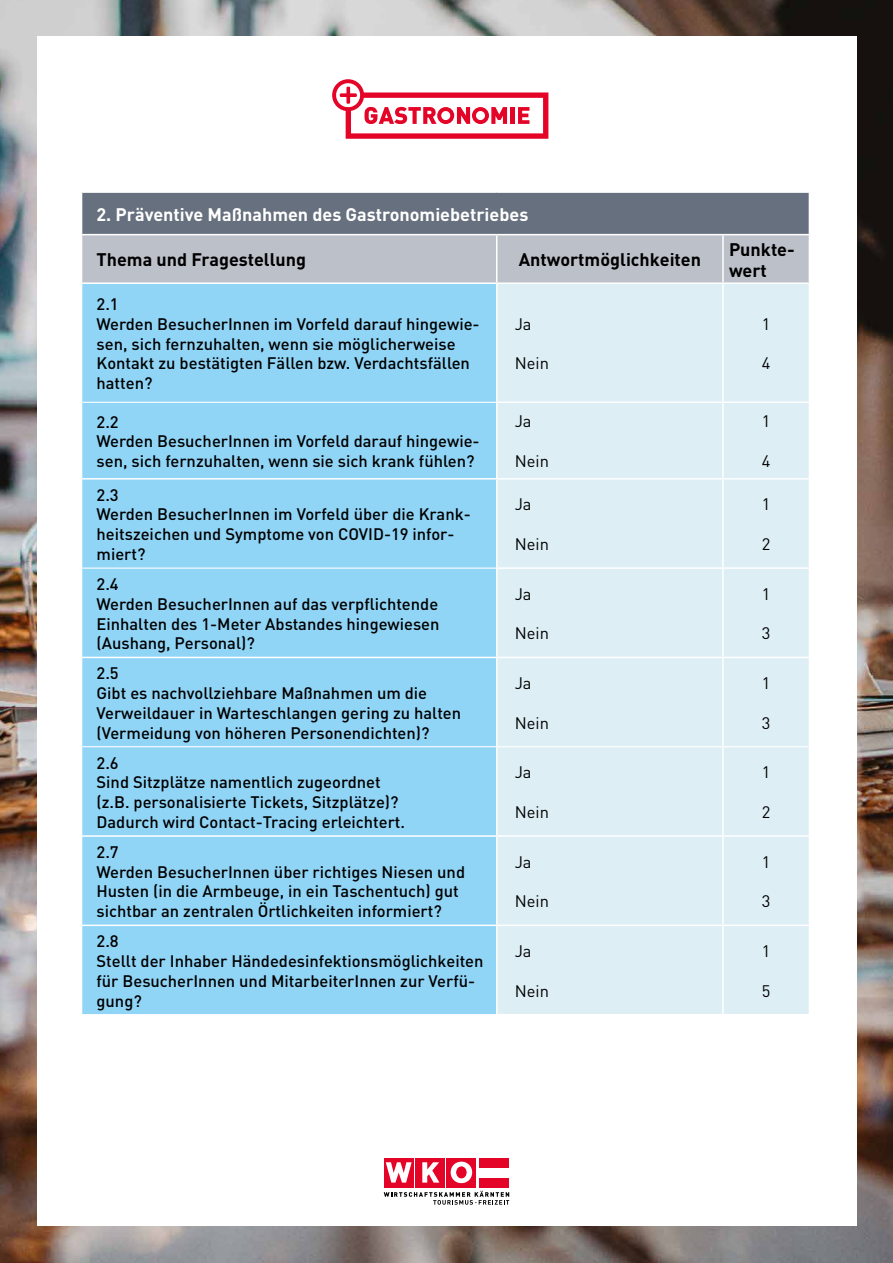
<style>
.page{position:relative;width:893px;height:1263px;background:#fff}
.page>*{position:absolute;margin:0;border:0;box-sizing:border-box;transform-origin:0 0}
.t1{font:700 18px/21.6px "DIN";color:#000}
.t2{font:700 18px "DIN";color:#fff}
.t3{font:500 16.5px/19.8px "DIN";color:#000}
.t4{font:16.5px "DIN";color:#000}
</style>
<div class="page">
<img style="left:0;top:0;width:893px;height:1263px">
<div style="left:37px;top:36px;width:819px;height:1189px;background:#fff"></div>
<svg style="left:332px;top:79px;width:216px;height:60px"></svg>
<div style="left:479px;top:1158px;width:30px;height:10px;background:#e40428"></div>
<div style="left:479px;top:1178px;width:30px;height:9px;background:#e40428"></div>
<div style="left:446px;top:1158px;width:30px;height:29px;background:#e40428"></div>
<div style="left:415px;top:1158px;width:30px;height:29px;background:#e40428"></div>
<svg style="left:422px;top:1162px;width:17px;height:20px"></svg>
<div style="left:384px;top:1158px;width:30px;height:29px;background:#e40428"></div>
<svg style="left:386px;top:1162px;width:26px;height:20px"></svg>
<svg style="left:451px;top:1162px;width:21px;height:21px"></svg>
<div style="left:457px;top:1167px;width:9px;height:11px;background:#e40428;border-radius:50%"></div>
<div style="left:456px;top:1167px;width:10px;height:11px;border:1px solid #e40428;border-radius:50%"></div>
<svg style="left:384px;top:1191px;width:125px;height:14px"></svg>
<div style="left:82px;top:192px;width:727px;height:43px;background:#67707e"></div>
<div style="left:82px;top:235px;width:727px;height:47px;background:#bcc0c9"></div>
<div style="left:82px;top:284px;width:414px;height:730px;background:#90d4f6"></div>
<div style="left:497px;top:284px;width:312px;height:730px;background:#ddeef5"></div>
<hr style="left:82px;top:402px;width:414px;height:1px;background:#fff">
<hr style="left:82px;top:567px;width:414px;height:2px;background:#fff">
<hr style="left:497px;top:746px;width:225px;height:1px;background:#fff">
<hr style="left:724px;top:746px;width:85px;height:1px;background:#fff">
<hr style="left:722px;top:284px;width:2px;height:117px;background:#fff">
<hr style="left:496px;top:401px;width:227px;height:2px;background:#fff">
<hr style="left:723px;top:401px;width:87px;height:2px;background:#fff">
<hr style="left:722px;top:403px;width:2px;height:75px;background:#fff">
<hr style="left:497px;top:478px;width:226px;height:2px;background:#fff">
<hr style="left:723px;top:478px;width:87px;height:2px;background:#fff">
<hr style="left:722px;top:480px;width:2px;height:87px;background:#fff">
<hr style="left:496px;top:567px;width:227px;height:2px;background:#fff">
<hr style="left:723px;top:567px;width:87px;height:2px;background:#fff">
<hr style="left:722px;top:569px;width:2px;height:88px;background:#fff">
<hr style="left:497px;top:657px;width:226px;height:1px;background:#fff">
<hr style="left:723px;top:657px;width:87px;height:1px;background:#fff">
<hr style="left:722px;top:658px;width:2px;height:89px;background:#fff">
<hr style="left:722px;top:747px;width:2px;height:88px;background:#fff">
<hr style="left:497px;top:835px;width:226px;height:2px;background:#fff">
<hr style="left:723px;top:835px;width:87px;height:2px;background:#fff">
<hr style="left:722px;top:837px;width:2px;height:87px;background:#fff">
<hr style="left:81px;top:924px;width:416px;height:2px;background:#fff">
<hr style="left:497px;top:924px;width:226px;height:2px;background:#fff">
<hr style="left:723px;top:924px;width:87px;height:2px;background:#fff">
<hr style="left:722px;top:926px;width:2px;height:88px;background:#fff">
<hr style="left:81px;top:478px;width:416px;height:2px;background:#fff">
<hr style="left:81px;top:191px;width:416px;height:2px;background:#fff">
<hr style="left:497px;top:191px;width:226px;height:2px;background:#fff">
<hr style="left:723px;top:191px;width:87px;height:2px;background:#fff">
<hr style="left:81px;top:234px;width:416px;height:1px;background:#fff">
<hr style="left:497px;top:234px;width:226px;height:1px;background:#fff">
<hr style="left:496px;top:235px;width:1px;height:47px;background:#fff">
<hr style="left:723px;top:234px;width:87px;height:1px;background:#fff">
<hr style="left:722px;top:235px;width:2px;height:47px;background:#fff">
<hr style="left:81px;top:835px;width:416px;height:2px;background:#fff">
<hr style="left:81px;top:657px;width:416px;height:1px;background:#fff">
<hr style="left:82px;top:746px;width:415px;height:1px;background:#fff">
<p class="t2" style="left:97px;top:203px;width:433px">2. Präventive Maßnahmen des Gastronomiebetriebes</p>
<p class="t1" style="left:97px;top:248px;width:211px">Thema und Fragestellung</p>
<p class="t1" style="left:519px;top:248px;width:184px">Antwortmöglichkeiten</p>
<p class="t1" style="left:729px;top:237px;width:67px">Punkte&shy;wert</p>
<p class="t3" style="left:97px;top:294px;width:385px">2.1<br>Werden BesucherInnen im Vorfeld darauf hingewie&shy;sen, sich fernzuhalten, wenn sie möglicherweise Kontakt zu bestätigten Fällen bzw. Verdachtsfällen hatten?</p>
<p class="t4" style="left:515px;top:313px;width:18px">Ja</p>
<p class="t4" style="left:515px;top:353px;width:36px">Nein</p>
<p class="t4" style="left:762px;top:313px;width:10px">1</p>
<p class="t4" style="left:762px;top:353px;width:10px">4</p>
<p class="t3" style="left:97px;top:411px;width:385px">2.2<br>Werden BesucherInnen im Vorfeld darauf hingewie&shy;sen, sich fernzuhalten, wenn sie sich krank fühlen?</p>
<p class="t4" style="left:515px;top:411px;width:18px">Ja</p>
<p class="t4" style="left:515px;top:451px;width:36px">Nein</p>
<p class="t3" style="left:97px;top:484px;width:376px">2.3<br>Werden BesucherInnen im Vorfeld über die Krank&shy;heitszeichen und Symptome von COVID-19 infor&shy;miert?</p>
<p class="t4" style="left:515px;top:494px;width:18px">Ja</p>
<p class="t4" style="left:515px;top:534px;width:36px">Nein</p>
<p class="t3" style="left:97px;top:573px;width:344px">2.4<br>Werden BesucherInnen auf das verpflichtende<br>Einhalten des 1-Meter Abstandes hingewiesen (Aushang, Personal)?</p>
<p class="t4" style="left:515px;top:583px;width:18px">Ja</p>
<p class="t4" style="left:515px;top:623px;width:36px">Nein</p>
<p class="t3" style="left:97px;top:663px;width:366px">2.5<br>Gibt es nachvollziehbare Maßnahmen um die Verweildauer in Warteschlangen gering zu halten (Vermeidung von höheren Personendichten)?</p>
<p class="t4" style="left:515px;top:673px;width:18px">Ja</p>
<p class="t4" style="left:515px;top:712px;width:36px">Nein</p>
<p class="t3" style="left:97px;top:752px;width:310px">2.6<br>Sind Sitzplätze namentlich zugeordnet (z.B. personalisierte Tickets, Sitzplätze)?<br>Dadurch wird Contact-Tracing erleichtert.</p>
<p class="t4" style="left:515px;top:762px;width:18px">Ja</p>
<p class="t4" style="left:515px;top:802px;width:36px">Nein</p>
<p class="t3" style="left:97px;top:841px;width:370px">2.7<br>Werden BesucherInnen über richtiges Niesen und Husten (in die Armbeuge, in ein Taschentuch) gut sichtbar an zentralen Örtlichkeiten informiert?</p>
<p class="t4" style="left:515px;top:851px;width:18px">Ja</p>
<p class="t4" style="left:515px;top:891px;width:36px">Nein</p>
<p class="t3" style="left:97px;top:931px;width:388px">2.8<br>Stellt der Inhaber Händedesinfektionsmöglichkeiten für BesucherInnen und MitarbeiterInnen zur Verfü&shy;gung?</p>
<p class="t4" style="left:515px;top:941px;width:18px">Ja</p>
<p class="t4" style="left:515px;top:980px;width:36px">Nein</p>
<p class="t4" style="left:762px;top:411px;width:10px">1</p>
<p class="t4" style="left:762px;top:451px;width:10px">4</p>
<p class="t4" style="left:762px;top:494px;width:10px">1</p>
<p class="t4" style="left:762px;top:534px;width:10px">2</p>
<p class="t4" style="left:762px;top:583px;width:10px">1</p>
<p class="t4" style="left:762px;top:623px;width:10px">3</p>
<p class="t4" style="left:762px;top:673px;width:10px">1</p>
<p class="t4" style="left:762px;top:712px;width:10px">3</p>
<p class="t4" style="left:762px;top:762px;width:10px">1</p>
<p class="t4" style="left:762px;top:802px;width:10px">2</p>
<p class="t4" style="left:762px;top:851px;width:10px">1</p>
<p class="t4" style="left:762px;top:891px;width:10px">3</p>
<p class="t4" style="left:762px;top:941px;width:10px">1</p>
<p class="t4" style="left:762px;top:980px;width:10px">5</p>
</div>
